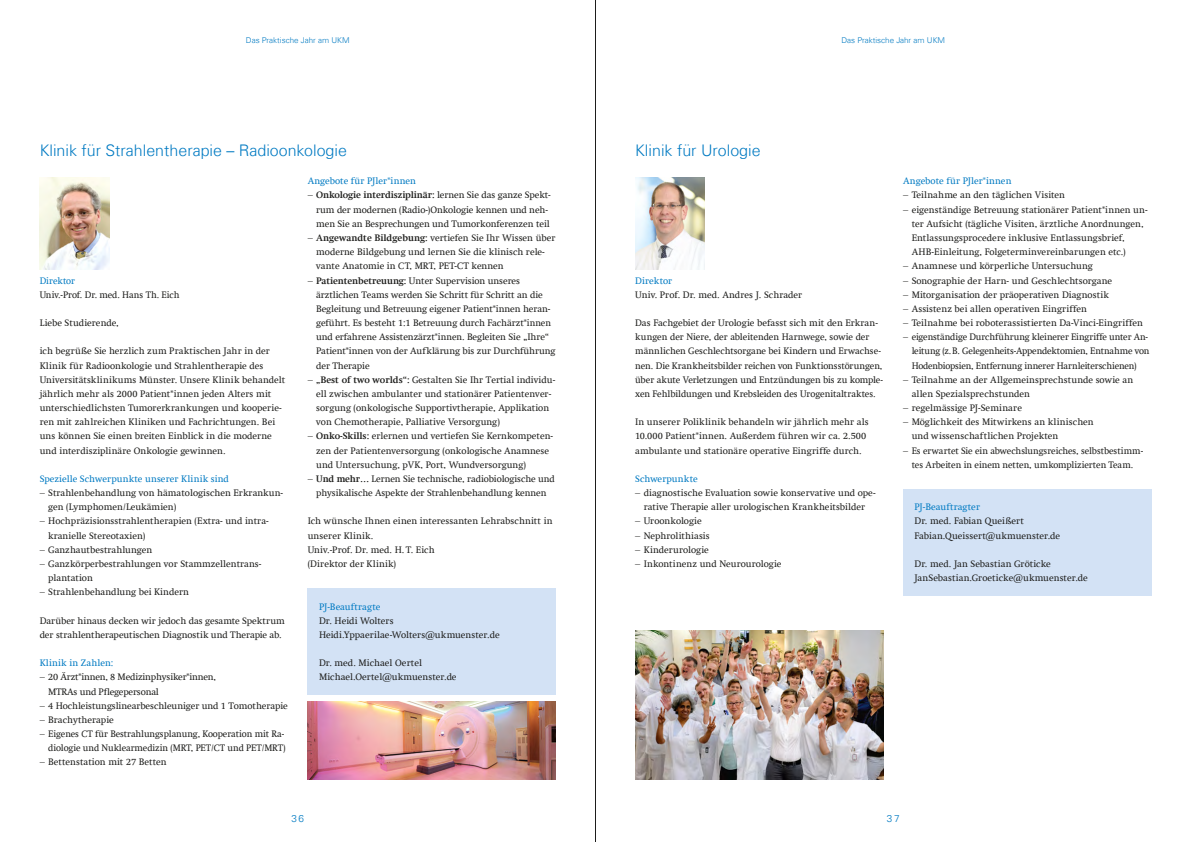
<style>
.page{position:relative;width:1191px;height:842px;background:#fff}
.page>*{position:absolute;margin:0;border:0;box-sizing:border-box;transform-origin:0 0}
.t1{font:300 16px "Univers Com 45";color:#007ac2}
.t2{font:300 10px "Univers Com 45";color:#007ac2}
.t3{font:9.5px/14.2px "Swift Com";color:#1d1d1b}
.t4{font:9.5px "Swift Com";letter-spacing:.01em;color:#007ac2}
.t5{font:9.5px/14.2px "Swift Com";letter-spacing:-.02em;color:#1d1d1b}
.t6{font:300 8px "Univers Com 45";color:#007ac2}
.s1{font-weight:700}
</style>
<div class="page">
<img style="left:40px;top:177px;width:69px;height:92px">
<img style="left:308px;top:702px;width:248px;height:78px">
<div style="left:308px;top:588px;width:248px;height:106px;background:#d3e2f5"></div>
<div style="left:903px;top:489px;width:248px;height:106px;background:#d3e2f5"></div>
<img style="left:635px;top:177px;width:69px;height:92px">
<img style="left:635px;top:631px;width:248px;height:149px">
<hr style="left:595px;top:0;width:1px;height:842px;background:#1d1d1b">
<p class="t6" style="left:246px;top:35px;width:105px">Das Praktische Jahr am UKM</p>
<p class="t6" style="left:841px;top:35px;width:105px">Das Praktische Jahr am UKM</p>
<h1 class="t1" style="left:40px;top:141px;width:309px">Klinik für Strahlentherapie – Radioonkologie</h1>
<p class="t4" style="left:40px;top:275px;width:37px">Direktor</p>
<p class="t3" style="left:40px;top:287px;width:141px">Univ.-Prof. Dr. med. Hans Th. Eich</p>
<p class="t3" style="left:40px;top:316px;width:81px">Liebe Studierende,</p>
<p class="t3" style="left:40px;top:344px;width:247px">ich begrüße Sie herzlich zum Praktischen Jahr in der Klinik für Radioonkologie und Strahlentherapie des Universitätsklinikums Münster. Unsere Klinik behandelt jährlich mehr als 2000 Patient*innen jeden Alters mit unterschiedlichsten Tumorerkrankungen und kooperie&shy;ren mit zahlreichen Kliniken und Fachrichtungen. Bei uns können Sie einen breiten Einblick in die moderne und interdisziplinäre Onkologie gewinnen.</p>
<p class="t4" style="left:40px;top:473px;width:191px">Spezielle Schwerpunkte unserer Klinik sind</p>
<p class="t3" style="left:48px;top:486px;width:236px;text-indent:-9px">– Strahlenbehandlung von hämatologischen Erkrankun&shy;gen (Lymphomen/Leukämien)</p>
<p class="t3" style="left:48px;top:514px;width:222px;text-indent:-9px">– Hochpräzisionsstrahlentherapien (Extra- und intra&shy;kranielle Stereotaxien)</p>
<p class="t3" style="left:40px;top:542px;width:114px">– Ganzhautbestrahlungen</p>
<p class="t3" style="left:48px;top:557px;width:215px;text-indent:-9px">– Ganzkörperbestrahlungen vor Stammzellentrans&shy;plantation</p>
<p class="t3" style="left:40px;top:585px;width:151px">– Strahlenbehandlung bei Kindern</p>
<p class="t3" style="left:40px;top:613px;width:247px">Darüber hinaus decken wir jedoch das gesamte Spektrum der strahlentherapeutischen Diagnostik und Therapie ab.</p>
<p class="t4" style="left:40px;top:657px;width:75px">Klinik in Zahlen:</p>
<p class="t5" style="left:48px;top:670px;width:169px;text-indent:-9px">– 20 Ärzt*innen, 8 Medizinphysiker*innen,<br>MTRAs und Pflegepersonal</p>
<p class="t3" style="left:40px;top:698px;width:250px">– 4 Hochleistungslinearbeschleuniger und 1 Tomotherapie</p>
<p class="t3" style="left:40px;top:713px;width:76px">– Brachytherapie</p>
<p class="t3" style="left:40px;top:727px;width:247px;text-align:right">– Eigenes CT für Bestrahlungsplanung, Kooperation mit Ra&shy;diologie und Nuklearmedizin (MRT, PET/CT und PET/MRT)</p>
<p class="t3" style="left:40px;top:755px;width:129px">– Bettenstation mit 27 Betten</p>
<p class="t4" style="left:308px;top:175px;width:110px">Angebote für PJler*innen</p>
<p class="t3" style="left:316px;top:188px;width:236px;text-indent:-9px">– <span class="s1">Onkologie interdisziplinär:</span> lernen Sie das ganze Spekt&shy;rum der modernen (Radio-)Onkologie kennen und neh&shy;men Sie an Besprechungen und Tumorkonferenzen teil</p>
<p class="t3" style="left:316px;top:231px;width:241px;text-indent:-9px">– <span class="s1">Angewandte Bildgebung:</span> vertiefen Sie Ihr Wissen über moderne Bildgebung und lernen Sie die klinisch rele&shy;vante Anatomie in CT, MRT, PET-CT kennen</p>
<p class="t3" style="left:316px;top:273px;width:241px;text-indent:-9px">– <span class="s1">Patientenbetreuung:</span> Unter Supervision unseres ärztlichen Teams werden Sie Schritt für Schritt an die Begleitung und Betreuung eigener Patient*innen heran&shy;geführt. Es besteht 1:1 Betreuung durch Fachärzt*innen und erfahrene Assistenzärzt*innen. Begleiten Sie „Ihre“ Patient*innen von der Aufklärung bis zur Durchführung der Therapie</p>
<p class="t3" style="left:316px;top:372px;width:241px;text-indent:-9px">– <span class="s1">„Best of two worlds“:</span> Gestalten Sie Ihr Tertial individu&shy;ell zwischen ambulanter und stationärer Patientenver&shy;sorgung (onkologische Supportivtherapie, Applikation von Chemotherapie, Palliative Versorgung)</p>
<p class="t3" style="left:316px;top:429px;width:238px;text-indent:-9px">– <span class="s1">Onko-Skills:</span> erlernen und vertiefen Sie Kernkompeten&shy;zen der Patientenversorgung (onkologische Anamnese und Untersuchung, pVK, Port, Wundversorgung)</p>
<p class="t3" style="left:308px;top:472px;width:249px;text-align:center">– <span class="s1">Und mehr…</span> Lernen Sie technische, radiobiologische und physikalische Aspekte der Strahlenbehandlung kennen</p>
<p class="t3" style="left:308px;top:514px;width:246px">Ich wünsche Ihnen einen interessanten Lehrabschnitt in unserer Klinik.<br>Univ.-Prof. Dr. med. H.T. Eich<br>(Direktor der Klinik)</p>
<p class="t4" style="left:319px;top:601px;width:63px">PJ-Beauftragte</p>
<p class="t3" style="left:319px;top:613px;width:182px">Dr. Heidi Wolters<br>Heidi.Yppaerilae-Wolters@ukmuenster.de</p>
<p class="t3" style="left:319px;top:656px;width:139px">Dr. med. Michael Oertel<br>Michael.Oertel@ukmuenster.de</p>
<h1 class="t1" style="left:635px;top:141px;width:127px">Klinik für Urologie</h1>
<p class="t4" style="left:635px;top:275px;width:39px">Direktor</p>
<p class="t3" style="left:635px;top:287px;width:169px">Univ. Prof. Dr. med. Andres J. Schrader</p>
<p class="t3" style="left:635px;top:316px;width:249px">Das Fachgebiet der Urologie befasst sich mit den Erkran&shy;kungen der Niere, der ableitenden Harnwege, sowie der männlichen Geschlechtsorgane bei Kindern und Erwachse&shy;nen. Die Krankheitsbilder reichen von Funktionsstörungen, über akute Verletzungen und Entzündungen bis zu komple&shy;xen Fehlbildungen und Krebsleiden des Urogenitaltraktes.</p>
<p class="t3" style="left:635px;top:415px;width:235px">In unserer Poliklinik behandeln wir jährlich mehr als<br>10.000 Patient*innen. Außerdem führen wir ca. 2.500 ambulante und stationäre operative Eingriffe durch.</p>
<p class="t4" style="left:635px;top:473px;width:64px">Schwerpunkte</p>
<p class="t3" style="left:635px;top:486px;width:242px;text-align:center">– diagnostische Evaluation sowie konservative und ope&shy;rative Therapie aller urologischen Krankheitsbilder</p>
<p class="t3" style="left:635px;top:514px;width:68px">– Uroonkologie</p>
<p class="t3" style="left:635px;top:528px;width:76px">– Nephrolithiasis</p>
<p class="t3" style="left:635px;top:542px;width:75px">– Kinderurologie</p>
<p class="t3" style="left:635px;top:557px;width:148px">– Inkontinenz und Neurourologie</p>
<p class="t4" style="left:903px;top:175px;width:110px">Angebote für PJler*innen</p>
<p class="t3" style="left:903px;top:188px;width:163px">– Teilnahme an den täglichen Visiten</p>
<p class="t3" style="left:911px;top:202px;width:237px;text-indent:-9px">– eigenständige Betreuung stationärer Patient*innen un&shy;ter Aufsicht (tägliche Visiten, ärztliche Anordnungen, Entlassungsprocedere inklusive Entlassungsbrief, AHB-Einleitung, Folgeterminvereinbarungen etc.)</p>
<p class="t3" style="left:903px;top:259px;width:191px">– Anamnese und körperliche Untersuchung</p>
<p class="t3" style="left:903px;top:273px;width:211px">– Sonographie der Harn- und Geschlechtsorgane</p>
<p class="t3" style="left:903px;top:287px;width:207px">– Mitorganisation der präoperativen Diagnostik</p>
<p class="t3" style="left:903px;top:301px;width:185px">– Assistenz bei allen operativen Eingriffen</p>
<p class="t3" style="left:903px;top:316px;width:241px">– Teilnahme bei roboterassistierten Da-Vinci-Eingriffen</p>
<p class="t3" style="left:911px;top:330px;width:239px;text-indent:-9px">– eigenständige Durchführung kleinerer Eingriffe unter An&shy;leitung (z.B. Gelegenheits-Appendektomien, Entnahme von<br>Hodenbiopsien, Entfernung innerer Harnleiterschienen)</p>
<p class="t3" style="left:911px;top:372px;width:223px;text-indent:-9px">– Teilnahme an der Allgemeinsprechstunde sowie an allen Spezialsprechstunden</p>
<p class="t3" style="left:903px;top:401px;width:120px">– regelmässige PJ-Seminare</p>
<p class="t3" style="left:911px;top:415px;width:183px;text-indent:-9px">– Möglichkeit des Mitwirkens an klinischen und wissenschaftlichen Projekten</p>
<p class="t3" style="left:903px;top:443px;width:241px;text-align:center">– Es erwartet Sie ein abwechslungsreiches, selbstbestimm&shy;tes Arbeiten in einem netten, umkomplizierten Team.</p>
<p class="t4" style="left:914px;top:501px;width:67px">PJ-Beauftragter</p>
<p class="t3" style="left:914px;top:514px;width:147px">Dr. med. Fabian Queißert<br>Fabian.Queissert@ukmuenster.de</p>
<p class="t3" style="left:914px;top:557px;width:175px">Dr. med. Jan Sebastian Gröticke<br>JanSebastian.Groeticke@ukmuenster.de</p>
<p class="t2" style="left:291px;top:812px;width:14px">36</p>
<p class="t2" style="left:887px;top:812px;width:14px">37</p>
</div>
